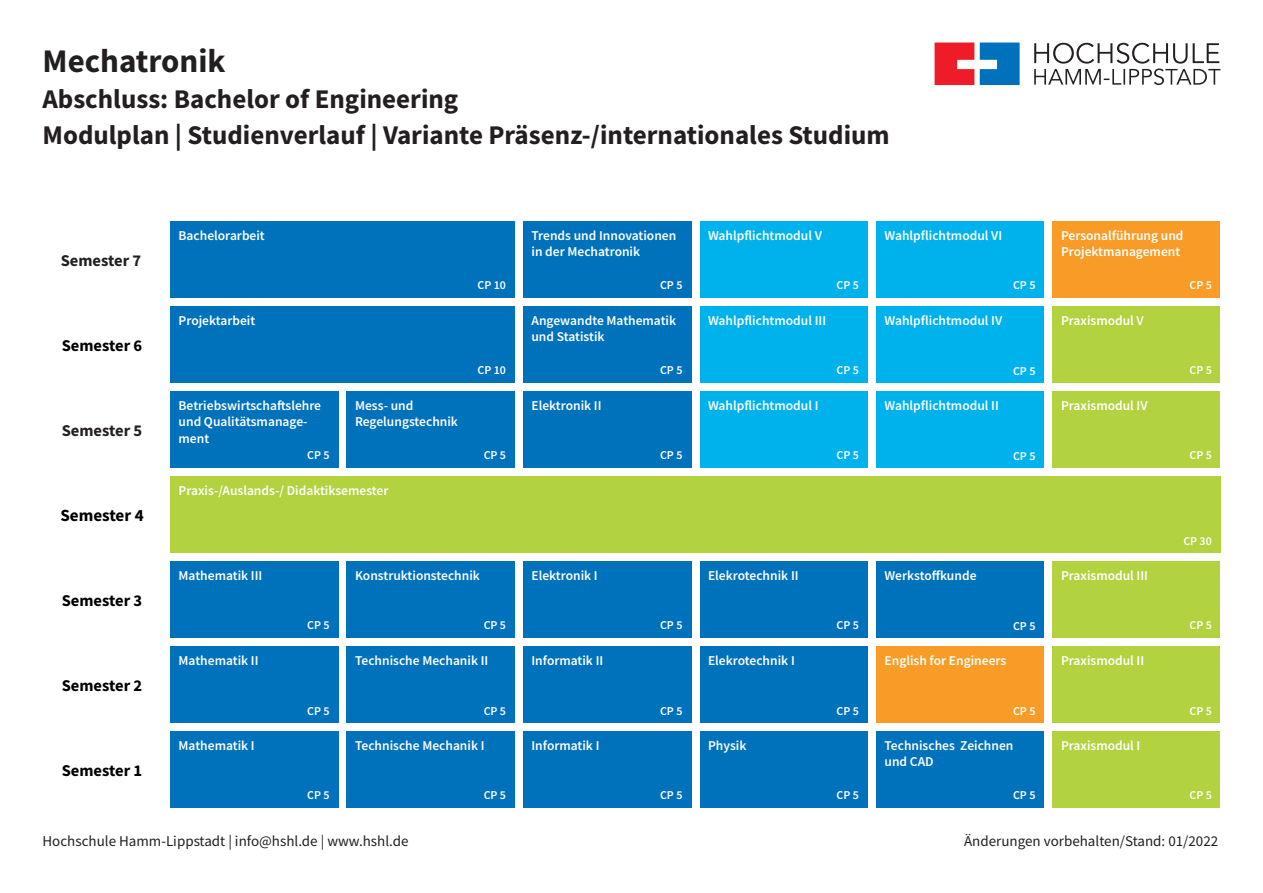
<style>
.page{position:relative;width:1263px;height:893px;background:#fff}
.page>*{position:absolute;margin:0;border:0;box-sizing:border-box;transform-origin:0 0}
.t1{font:700 33px "Source Sans Pro";color:#231f20}
.t2{font:700 27px/36px "Source Sans Pro";color:#231f20}
.t3{font:700 17.1px "Source Sans Pro";color:#000}
.t4{font:700 16.5px "Source Sans Pro";color:#000}
.t5{font:700 16.5px "Source Sans Pro";color:#231f20}
.t6{font:15px "Source Sans Pro";color:#231f20}
.t7{font:600 13.5px/16.2px "Source Sans Pro";color:#fff}
.t8{font:600 12px "Source Sans Pro";color:#fff}
</style>
<div class="page">
<svg style="left:974px;top:43px;width:6px;height:42px"></svg>
<svg style="left:934px;top:43px;width:40px;height:42px"></svg>
<svg style="left:980px;top:43px;width:39px;height:42px"></svg>
<svg style="left:1034px;top:43px;width:186px;height:42px"></svg>
<div style="left:170px;top:476px;width:1050px;height:77px;background:#b2d23f"></div>
<div style="left:170px;top:306px;width:344px;height:77px;background:#0072bc"></div>
<div style="left:170px;top:221px;width:344px;height:77px;background:#0072bc"></div>
<div style="left:523px;top:221px;width:168px;height:77px;background:#0072bc"></div>
<div style="left:523px;top:307px;width:168px;height:76px;background:#0072bc"></div>
<div style="left:523px;top:391px;width:168px;height:77px;background:#0072bc"></div>
<div style="left:523px;top:561px;width:168px;height:77px;background:#0072bc"></div>
<div style="left:523px;top:647px;width:168px;height:76px;background:#0072bc"></div>
<div style="left:523px;top:731px;width:168px;height:77px;background:#0072bc"></div>
<div style="left:170px;top:392px;width:168px;height:76px;background:#0072bc"></div>
<div style="left:170px;top:561px;width:168px;height:77px;background:#0072bc"></div>
<div style="left:170px;top:647px;width:168px;height:76px;background:#0072bc"></div>
<div style="left:170px;top:731px;width:168px;height:77px;background:#0072bc"></div>
<div style="left:347px;top:392px;width:168px;height:76px;background:#0072bc"></div>
<div style="left:347px;top:561px;width:168px;height:77px;background:#0072bc"></div>
<div style="left:347px;top:647px;width:168px;height:76px;background:#0072bc"></div>
<div style="left:347px;top:731px;width:168px;height:77px;background:#0072bc"></div>
<div style="left:699px;top:221px;width:168px;height:77px;background:#00b2eb"></div>
<div style="left:699px;top:307px;width:168px;height:76px;background:#00b2eb"></div>
<div style="left:699px;top:391px;width:168px;height:77px;background:#00b2eb"></div>
<div style="left:699px;top:561px;width:168px;height:77px;background:#0072bc"></div>
<div style="left:699px;top:647px;width:168px;height:76px;background:#0072bc"></div>
<div style="left:699px;top:731px;width:168px;height:77px;background:#0072bc"></div>
<div style="left:876px;top:221px;width:168px;height:77px;background:#00b2eb"></div>
<div style="left:876px;top:307px;width:168px;height:76px;background:#00b2eb"></div>
<div style="left:876px;top:391px;width:168px;height:77px;background:#00b2eb"></div>
<div style="left:876px;top:561px;width:168px;height:77px;background:#0072bc"></div>
<div style="left:876px;top:647px;width:168px;height:76px;background:#f89c27"></div>
<div style="left:876px;top:731px;width:168px;height:77px;background:#0072bc"></div>
<div style="left:1052px;top:221px;width:168px;height:77px;background:#f89c27"></div>
<div style="left:1052px;top:391px;width:168px;height:77px;background:#b2d23f"></div>
<div style="left:1052px;top:561px;width:168px;height:77px;background:#b2d23f"></div>
<div style="left:1052px;top:646px;width:168px;height:77px;background:#b2d23f"></div>
<div style="left:1052px;top:731px;width:168px;height:77px;background:#b2d23f"></div>
<div style="left:1052px;top:306px;width:168px;height:77px;background:#b2d23f"></div>
<h1 class="t1" style="left:43px;top:39px;width:185px">Mechatronik</h1>
<h2 class="t2" style="left:43px;top:81px;width:849px">Abschluss: Bachelor of Engineering<br>Modulplan | Studienverlauf | Variante Präsenz-/internationales Studium</h2>
<p class="t5" style="left:61px;top:249px;width:82px">Semester 7</p>
<p class="t4" style="left:62px;top:334px;width:82px">Semester 6</p>
<p class="t5" style="left:62px;top:419px;width:82px">Semester 5</p>
<p class="t3" style="left:60px;top:504px;width:85px">Semester 4</p>
<p class="t4" style="left:62px;top:589px;width:82px">Semester 3</p>
<p class="t4" style="left:62px;top:674px;width:82px">Semester 2</p>
<p class="t4" style="left:62px;top:759px;width:82px">Semester 1</p>
<p class="t7" style="left:179px;top:227px;width:88px">Bachelorarbeit</p>
<p class="t7" style="left:531px;top:227px;width:146px">Trends und Innovationen in der Mechatronik</p>
<p class="t7" style="left:708px;top:227px;width:115px">Wahlpflichtmodul V</p>
<p class="t7" style="left:884px;top:227px;width:119px">Wahlpflichtmodul VI</p>
<p class="t7" style="left:1061px;top:227px;width:124px">Personalführung und<br>Projektmanagement</p>
<p class="t8" style="left:477px;top:277px;width:30px">CP 10</p>
<p class="t8" style="left:660px;top:277px;width:24px">CP 5</p>
<p class="t8" style="left:836px;top:277px;width:24px">CP 5</p>
<p class="t8" style="left:1013px;top:277px;width:24px">CP 5</p>
<p class="t8" style="left:1189px;top:277px;width:24px">CP 5</p>
<p class="t7" style="left:179px;top:312px;width:78px">Projektarbeit</p>
<p class="t7" style="left:531px;top:312px;width:146px">Angewandte Mathematik und Statistik</p>
<p class="t7" style="left:708px;top:312px;width:120px">Wahlpflichtmodul III</p>
<p class="t7" style="left:884px;top:312px;width:119px">Wahlpflichtmodul IV</p>
<p class="t7" style="left:1061px;top:312px;width:84px">Praxismodul V</p>
<p class="t8" style="left:477px;top:363px;width:30px">CP 10</p>
<p class="t8" style="left:660px;top:363px;width:24px">CP 5</p>
<p class="t8" style="left:836px;top:363px;width:24px">CP 5</p>
<p class="t8" style="left:1013px;top:363px;width:24px">CP 5</p>
<p class="t8" style="left:1189px;top:363px;width:24px">CP 5</p>
<p class="t7" style="left:179px;top:397px;width:144px">Betriebswirtschaftslehre und Qualitätsmanage&shy;ment</p>
<p class="t7" style="left:355px;top:397px;width:104px">Mess- und<br>Regelungstechnik</p>
<p class="t7" style="left:531px;top:397px;width:72px">Elektronik II</p>
<p class="t7" style="left:708px;top:397px;width:112px">Wahlpflichtmodul I</p>
<p class="t7" style="left:884px;top:397px;width:116px">Wahlpflichtmodul II</p>
<p class="t7" style="left:1061px;top:397px;width:88px">Praxismodul IV</p>
<p class="t8" style="left:307px;top:447px;width:24px">CP 5</p>
<p class="t8" style="left:484px;top:447px;width:24px">CP 5</p>
<p class="t8" style="left:660px;top:447px;width:24px">CP 5</p>
<p class="t8" style="left:836px;top:447px;width:24px">CP 5</p>
<p class="t8" style="left:1013px;top:448px;width:24px">CP 5</p>
<p class="t8" style="left:1189px;top:447px;width:24px">CP 5</p>
<p class="t7" style="left:179px;top:482px;width:211px">Praxis-/Auslands-/ Didaktiksemester</p>
<p class="t8" style="left:1183px;top:533px;width:30px">CP 30</p>
<p class="t7" style="left:179px;top:567px;width:85px">Mathematik III</p>
<p class="t7" style="left:355px;top:567px;width:126px">Konstruktionstechnik</p>
<p class="t7" style="left:531px;top:567px;width:68px">Elektronik I</p>
<p class="t7" style="left:708px;top:567px;width:92px">Elekrotechnik II</p>
<p class="t7" style="left:884px;top:567px;width:93px">Werkstoffkunde</p>
<p class="t7" style="left:1061px;top:567px;width:89px">Praxismodul III</p>
<p class="t8" style="left:307px;top:617px;width:24px">CP 5</p>
<p class="t8" style="left:484px;top:617px;width:24px">CP 5</p>
<p class="t8" style="left:660px;top:617px;width:24px">CP 5</p>
<p class="t8" style="left:836px;top:617px;width:24px">CP 5</p>
<p class="t8" style="left:1013px;top:618px;width:24px">CP 5</p>
<p class="t8" style="left:1189px;top:617px;width:24px">CP 5</p>
<p class="t7" style="left:179px;top:653px;width:81px">Mathematik II</p>
<p class="t7" style="left:355px;top:653px;width:135px">Technische Mechanik II</p>
<p class="t7" style="left:531px;top:653px;width:73px">Informatik II</p>
<p class="t7" style="left:708px;top:653px;width:88px">Elekrotechnik I</p>
<p class="t7" style="left:884px;top:653px;width:123px">English for Engineers</p>
<p class="t7" style="left:1061px;top:652px;width:85px">Praxismodul II</p>
<p class="t8" style="left:307px;top:703px;width:24px">CP 5</p>
<p class="t8" style="left:484px;top:703px;width:24px">CP 5</p>
<p class="t8" style="left:660px;top:703px;width:24px">CP 5</p>
<p class="t8" style="left:836px;top:703px;width:24px">CP 5</p>
<p class="t8" style="left:1013px;top:703px;width:24px">CP 5</p>
<p class="t8" style="left:1189px;top:703px;width:24px">CP 5</p>
<p class="t7" style="left:179px;top:737px;width:78px">Mathematik I</p>
<p class="t7" style="left:355px;top:737px;width:131px">Technische Mechanik I</p>
<p class="t7" style="left:531px;top:737px;width:70px">Informatik I</p>
<p class="t7" style="left:708px;top:737px;width:40px">Physik</p>
<p class="t7" style="left:884px;top:737px;width:130px">Technisches Zeichnen und CAD</p>
<p class="t7" style="left:1061px;top:737px;width:81px">Praxismodul I</p>
<p class="t8" style="left:307px;top:787px;width:24px">CP 5</p>
<p class="t8" style="left:484px;top:787px;width:24px">CP 5</p>
<p class="t8" style="left:660px;top:787px;width:24px">CP 5</p>
<p class="t8" style="left:836px;top:787px;width:24px">CP 5</p>
<p class="t8" style="left:1013px;top:787px;width:24px">CP 5</p>
<p class="t8" style="left:1189px;top:787px;width:24px">CP 5</p>
<p class="t6" style="left:43px;top:831px;width:367px">Hochschule Hamm-Lippstadt | info@hshl.de | www.hshl.de</p>
<p class="t6" style="left:964px;top:831px;width:256px">Änderungen vorbehalten/Stand: 01/2022</p>
</div>
